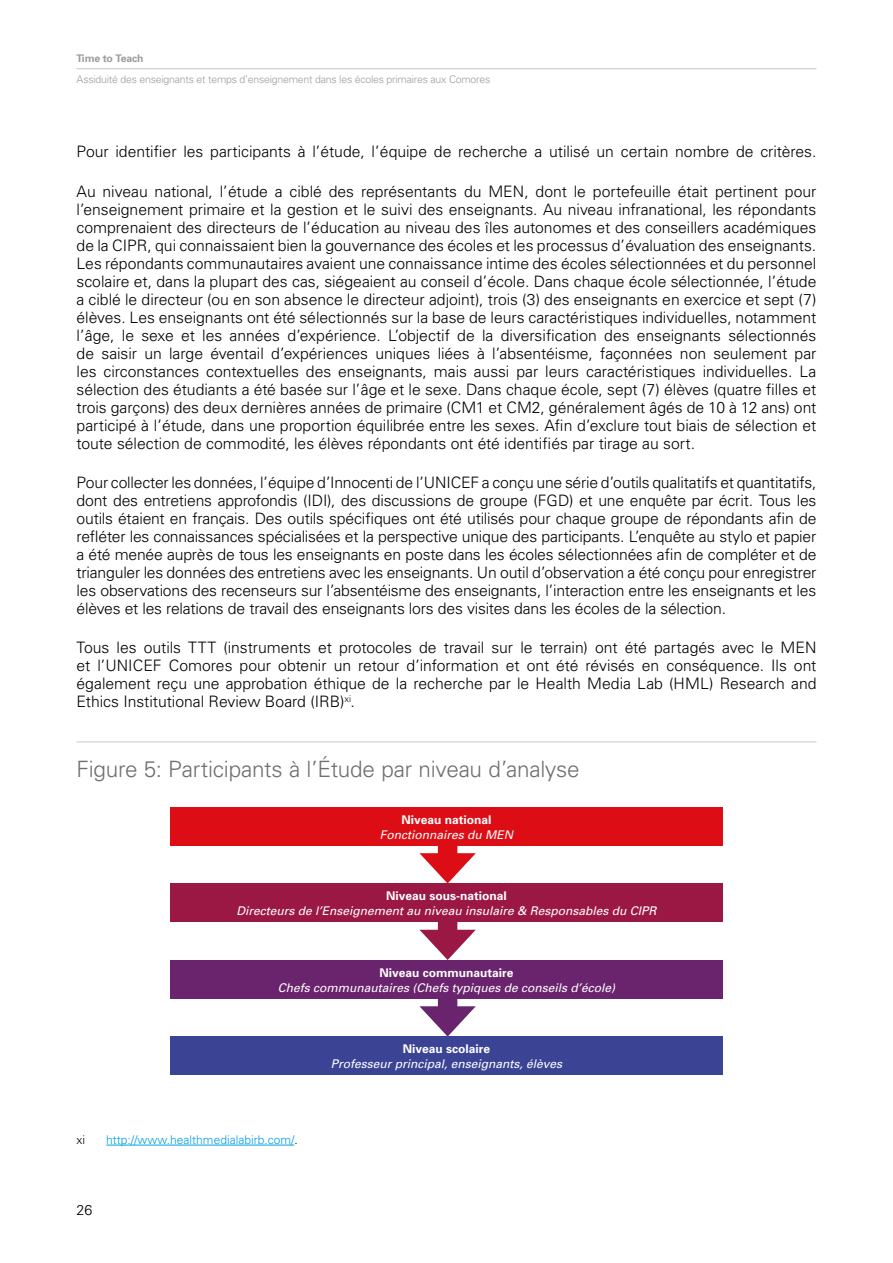
<style>
.page{position:relative;width:893px;height:1263px;background:#fff}
.page>*{position:absolute;margin:0;border:0;box-sizing:border-box;transform-origin:0 0}
.t1{font:300 22.5px "Univers";letter-spacing:-.01em;color:#706f6f}
.t2{font:300 15.75px/18px "Univers";letter-spacing:-.005em;color:#000;text-align:justify}
.t3{font:300 14.25px "Univers";color:#000}
.t4{font:italic 12px "Univers";color:#fff}
.t5{font:700 12px "Univers";color:#fff}
.t6{font:300 12px "Univers";color:#009fe3}
.t7{font:300 12px "Univers";color:#000}
.t8{font:300 10.5px "Univers";letter-spacing:-.02em;color:#9d9d9c}
.t9{font:700 10.5px "Univers";letter-spacing:-.02em;color:#9d9d9c}
.s1{color:#000}
</style>
<div class="page">
<hr style="left:77px;top:68px;width:739px;height:1px;background:#c6c6c6">
<hr style="left:77px;top:741px;width:739px;height:2px;background:#dadada">
<div style="left:438px;top:838px;width:19px;height:27px;background:#dc0d15"></div>
<svg style="left:419px;top:853px;width:57px;height:30px"></svg>
<div style="left:438px;top:914px;width:19px;height:27px;background:#9b1844"></div>
<svg style="left:419px;top:930px;width:57px;height:30px"></svg>
<div style="left:438px;top:991px;width:19px;height:27px;background:#6a246d"></div>
<svg style="left:419px;top:1006px;width:57px;height:30px"></svg>
<div style="left:170px;top:807px;width:553px;height:39px;background:#dc0d15"></div>
<div style="left:170px;top:883px;width:553px;height:39px;background:#9b1844"></div>
<div style="left:170px;top:960px;width:553px;height:39px;background:#6a246d"></div>
<div style="left:170px;top:1036px;width:553px;height:39px;background:#3b4395"></div>
<hr style="left:106px;top:1145px;width:188px;height:1px;background:#009fe3">
<p class="t9" style="left:77px;top:51px;width:68px">Time to Teach</p>
<p class="t8" style="left:77px;top:73px;width:415px">Assiduité des enseignants et temps d’enseignement dans les écoles primaires aux Comores</p>
<p class="t2" style="left:77px;top:142px;width:741px">Pour identifier les participants à l’étude, l’équipe de recherche a utilisé un certain nombre de critères.</p>
<p class="t2" style="left:77px;top:182px;width:741px">Au niveau national, l’étude a ciblé des représentants du MEN, dont le portefeuille était pertinent pour l’enseignement primaire et la gestion et le suivi des enseignants. Au niveau infranational, les répondants comprenaient des directeurs de l’éducation au niveau des îles autonomes et des conseillers académiques de la CIPR, qui connaissaient bien la gouvernance des écoles et les processus d’évaluation des enseignants.<br>Les répondants communautaires avaient une connaissance intime des écoles sélectionnées et du personnel scolaire et, dans la plupart des cas, siégeaient au conseil d’école. Dans chaque école sélectionnée, l’étude a ciblé le directeur (ou en son absence le directeur adjoint), trois (3) des enseignants en exercice et sept (7) élèves. Les enseignants ont été sélectionnés sur la base de leurs caractéristiques individuelles, notamment l’âge, le sexe et les années d’expérience. L’objectif de la diversification des enseignants sélectionnés de saisir un large éventail d’expériences uniques liées à l’absentéisme, façonnées non seulement par les circonstances contextuelles des enseignants, mais aussi par leurs caractéristiques individuelles. La sélection des étudiants a été basée sur l’âge et le sexe. Dans chaque école, sept (7) élèves (quatre filles et trois garçons) des deux dernières années de primaire (CM1 et CM2, généralement âgés de 10 à 12 ans) ont participé à l’étude, dans une proportion équilibrée entre les sexes. Afin d’exclure tout biais de sélection et toute sélection de commodité, les élèves répondants ont été identifiés par tirage au sort.</p>
<p class="t2" style="left:77px;top:473px;width:741px">Pour collecter les données, l’équipe d’Innocenti de l’UNICEF a conçu une série d’outils qualitatifs et quantitatifs, dont des entretiens approfondis (IDI), des discussions de groupe (FGD) et une enquête par écrit. Tous les outils étaient en français. Des outils spécifiques ont été utilisés pour chaque groupe de répondants afin de refléter les connaissances spécialisées et la perspective unique des participants. L’enquête au stylo et papier a été menée auprès de tous les enseignants en poste dans les écoles sélectionnées afin de compléter et de trianguler les données des entretiens avec les enseignants. Un outil d’observation a été conçu pour enregistrer les observations des recenseurs sur l’absentéisme des enseignants, l’interaction entre les enseignants et les élèves et les relations de travail des enseignants lors des visites dans les écoles de la sélection.</p>
<p class="t2" style="left:77px;top:638px;width:741px">Tous les outils TTT (instruments et protocoles de travail sur le terrain) ont été partagés avec le MEN et l’UNICEF Comores pour obtenir un retour d’information et ont été révisés en conséquence. Ils ont également reçu une approbation éthique de la recherche par le Health Media Lab (HML) Research and Ethics Institutional Review Board (IRB)<sup>xi</sup>.</p>
<h1 class="t1" style="left:77px;top:755px;width:505px">Figure 5: Participants à l’Étude par niveau d’analyse</h1>
<p class="t5" style="left:401px;top:812px;width:92px">Niveau national</p>
<p class="t4" style="left:380px;top:827px;width:135px">Fonctionnaires du MEN</p>
<p class="t5" style="left:386px;top:888px;width:122px">Niveau sous-national</p>
<p class="t4" style="left:236px;top:903px;width:422px">Directeurs de l’Enseignement au niveau insulaire &amp; Responsables du CIPR</p>
<p class="t5" style="left:379px;top:965px;width:136px">Niveau communautaire</p>
<p class="t4" style="left:278px;top:980px;width:339px">Chefs communautaires (Chefs typiques de conseils d’école)</p>
<p class="t7" style="left:77px;top:1132px;width:10px">xi</p>
<p class="t6" style="left:106px;top:1132px;width:193px">http://www.healthmedialabirb.com/<span class="s1">.</span></p>
<p class="t3" style="left:77px;top:1202px;width:17px">26</p>
<p class="t5" style="left:403px;top:1041px;width:89px">Niveau scolaire</p>
<p class="t4" style="left:331px;top:1056px;width:233px">Professeur principal, enseignants, élèves</p>
</div>
